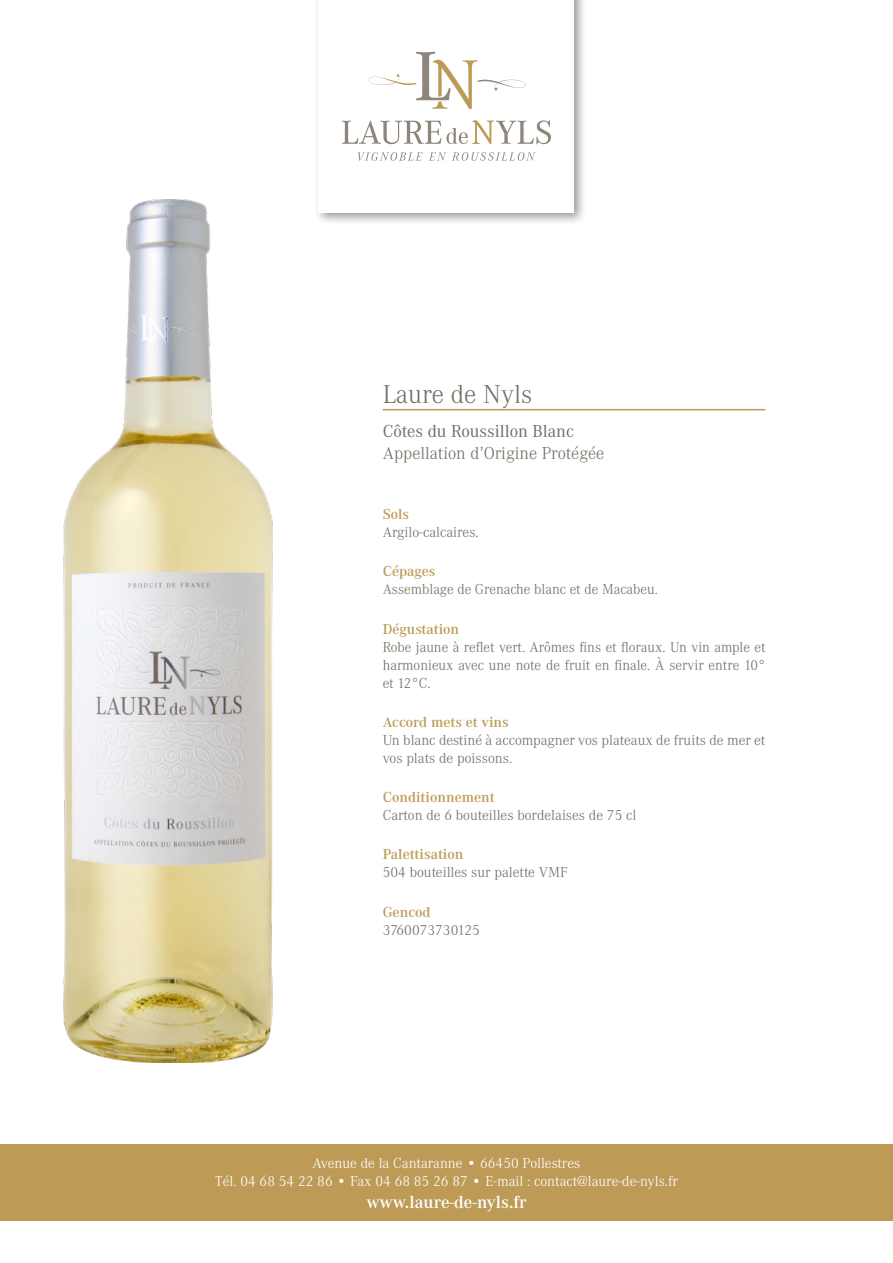
<style>
.page{position:relative;width:893px;height:1263px;background:#fff}
.page>*{position:absolute;margin:0;border:0;box-sizing:border-box;transform-origin:0 0}
.t1{font:300 27px "Corporate A";color:#746f65}
.t2{font:300 18px "Corporate A";color:#746f65}
.t3{font:18px "Corporate A";color:#746f65}
.t4{font:600 18px "Corporate A";color:#fff}
.t5{font:300 15px/18px "Corporate A";color:#746f65;text-align:justify}
.t6{font:300 15px/18px "Corporate A";color:#fff;text-align:center}
.t7{font:600 15px "Corporate A";color:#bd9b56}
</style>
<div class="page">
<div style="left:0;top:1144px;width:893px;height:76px;background:#bd9b56"></div>
<div style="left:314px;top:0;width:273px;height:226px;background:#000;opacity:.4"></div>
<div style="left:319px;top:0;width:255px;height:213px;background:#fff"></div>
<svg style="left:343px;top:120px;width:207px;height:24px"></svg>
<svg style="left:368px;top:52px;width:158px;height:57px"></svg>
<svg style="left:358px;top:152px;width:65px;height:9px"></svg>
<svg style="left:429px;top:152px;width:17px;height:9px"></svg>
<svg style="left:452px;top:152px;width:83px;height:9px"></svg>
<img style="left:64px;top:200px;width:209px;height:863px">
<hr style="left:383px;top:409px;width:382px;height:1px;background:#bd9b56">
<h1 class="t1" style="left:383px;top:379px;width:151px">Laure de Nyls</h1>
<p class="t3" style="left:383px;top:421px;width:193px">Côtes du Roussillon Blanc</p>
<p class="t2" style="left:383px;top:443px;width:223px">Appellation d’Origine Protégée</p>
<p class="t7" style="left:383px;top:506px;width:28px">Sols</p>
<p class="t5" style="left:383px;top:523px;width:98px">Argilo-calcaires.</p>
<p class="t7" style="left:383px;top:563px;width:54px">Cépages</p>
<p class="t5" style="left:383px;top:581px;width:277px">Assemblage de Grenache blanc et de Macabeu.</p>
<p class="t7" style="left:383px;top:620px;width:78px">Dégustation</p>
<p class="t5" style="left:383px;top:638px;width:384px">Robe jaune à reflet vert. Arômes fins et floraux. Un vin ample et harmonieux avec une note de fruit en finale. À servir entre 10° et 12°C.</p>
<p class="t7" style="left:383px;top:714px;width:128px">Accord mets et vins</p>
<p class="t5" style="left:383px;top:731px;width:384px">Un blanc destiné à accompagner vos plateaux de fruits de mer et vos plats de poissons.</p>
<p class="t7" style="left:383px;top:789px;width:114px">Conditionnement</p>
<p class="t5" style="left:383px;top:806px;width:255px">Carton de 6 bouteilles bordelaises de 75 cl</p>
<p class="t7" style="left:383px;top:846px;width:82px">Palettisation</p>
<p class="t5" style="left:383px;top:864px;width:187px">504 bouteilles sur palette VMF</p>
<p class="t7" style="left:383px;top:903px;width:49px">Gencod</p>
<p class="t5" style="left:383px;top:921px;width:99px">3760073730125</p>
<p class="t6" style="left:215px;top:1154px;width:464px">Avenue de la Cantaranne • 66450 Pollestres<br>Tél. 04 68 54 22 86 • Fax 04 68 85 26 87 • E-mail : contact@laure-de-nyls.fr</p>
<p class="t4" style="left:366px;top:1191px;width:162px">www.laure-de-nyls.fr</p>
</div>
